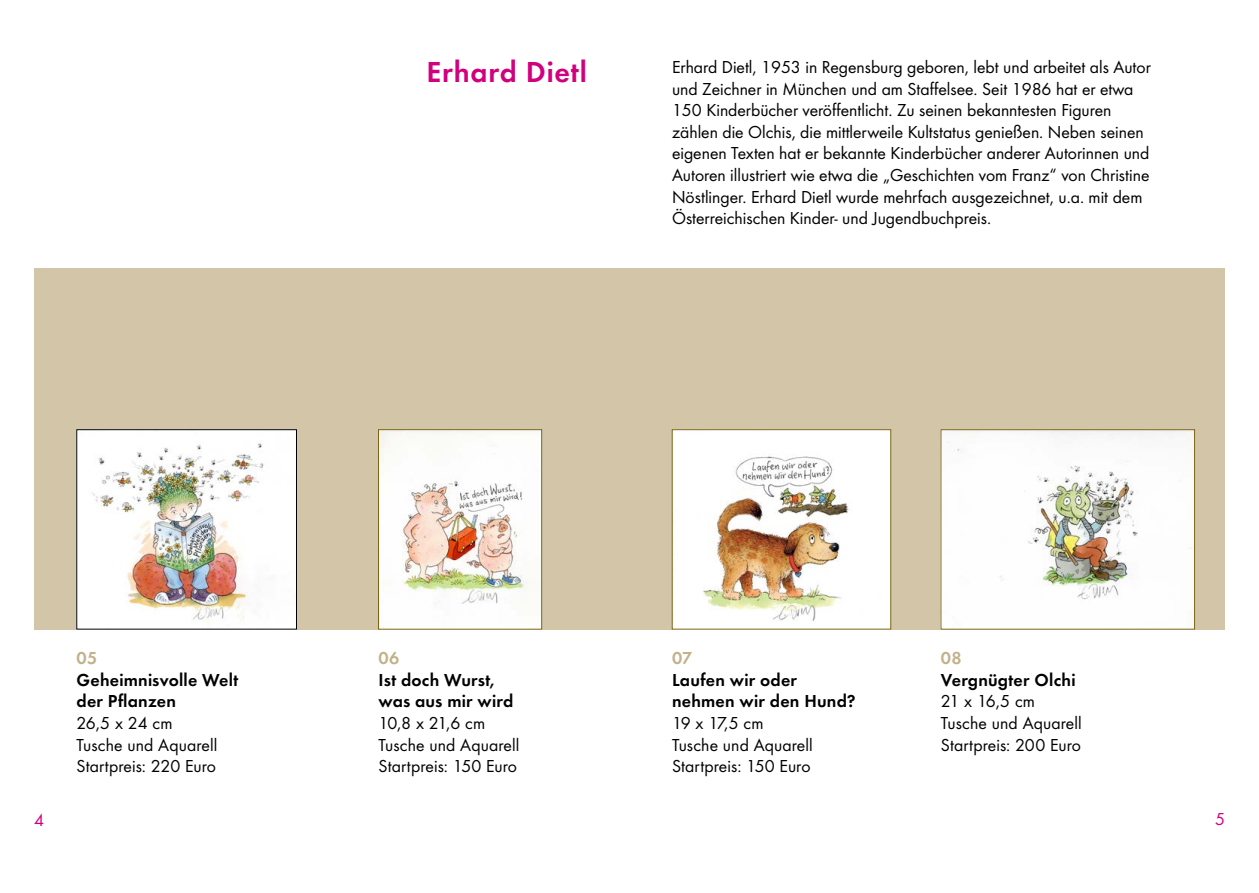
<style>
.page{position:relative;width:1259px;height:893px;background:#fff}
.page>*{position:absolute;margin:0;border:0;box-sizing:border-box;transform-origin:0 0}
.t1{font:30px "Futura Dem";letter-spacing:.025em;color:#d2007d}
.t2{font:18px/21.6px "Futura Boo";color:#000}
.t3{font:18px/21.6px "Futura Dem";letter-spacing:.01em;color:#000}
.t4{font:18px "Futura Dem";letter-spacing:.02em;color:#c2b28b}
.t5{font:18px "Futura Boo";color:#d2007d}
</style>
<div class="page">
<div style="left:34px;top:268px;width:1191px;height:361px;background:#d2c5a8"></div>
<img style="left:79px;top:431px;width:216px;height:196px">
<div style="left:77px;top:429px;width:220px;height:200px;border:1px solid #000"></div>
<img style="left:380px;top:431px;width:160px;height:196px">
<div style="left:378px;top:429px;width:164px;height:200px;border:1px solid #7b6415"></div>
<img style="left:674px;top:431px;width:215px;height:196px">
<div style="left:672px;top:429px;width:219px;height:200px;border:1px solid #7b6415"></div>
<img style="left:942px;top:431px;width:250px;height:196px">
<h1 class="t1" style="left:426px;top:50px;width:162px">Erhard Dietl</h1>
<p class="t2" style="left:672px;top:56px;width:480px">Erhard Dietl, 1953 in Regensburg geboren, lebt und arbeitet als Autor und Zeichner in München und am Staffelsee. Seit 1986 hat er etwa 150 Kinderbücher veröffentlicht. Zu seinen bekanntesten Figuren zählen die Olchis, die mittlerweile Kultstatus genießen. Neben seinen eigenen Texten hat er bekannte Kinderbücher anderer Autorinnen und Autoren illustriert wie etwa die „Geschichten vom Franz“ von Christine Nöstlinger. Erhard Dietl wurde mehrfach ausgezeichnet, u.a. mit dem Österreichischen Kinder- und Jugendbuchpreis.</p>
<p class="t4" style="left:77px;top:645px;width:22px">05</p>
<p class="t3" style="left:77px;top:667px;width:163px">Geheimnisvolle Welt der Pflanzen</p>
<p class="t2" style="left:77px;top:712px;width:142px">26,5 x 24 cm<br>Tusche und Aquarell<br>Startpreis: 220 Euro</p>
<p class="t4" style="left:378px;top:645px;width:22px">06</p>
<p class="t3" style="left:378px;top:667px;width:136px">Ist doch Wurst, was aus mir wird</p>
<p class="t2" style="left:378px;top:712px;width:142px">10,8 x 21,6 cm<br>Tusche und Aquarell<br>Startpreis: 150 Euro</p>
<p class="t4" style="left:672px;top:645px;width:22px">07</p>
<p class="t3" style="left:672px;top:667px;width:185px">Laufen wir oder nehmen wir den Hund?</p>
<p class="t2" style="left:672px;top:712px;width:142px">19 x 17,5 cm<br>Tusche und Aquarell<br>Startpreis: 150 Euro</p>
<p class="t4" style="left:941px;top:645px;width:22px">08</p>
<p class="t3" style="left:941px;top:667px;width:136px">Vergnügter Olchi</p>
<p class="t2" style="left:941px;top:690px;width:142px">21 x 16,5 cm<br>Tusche und Aquarell<br>Startpreis: 200 Euro</p>
<p class="t5" style="left:34px;top:809px;width:11px">4</p>
<p class="t5" style="left:1215px;top:808px;width:11px">5</p>
</div>
